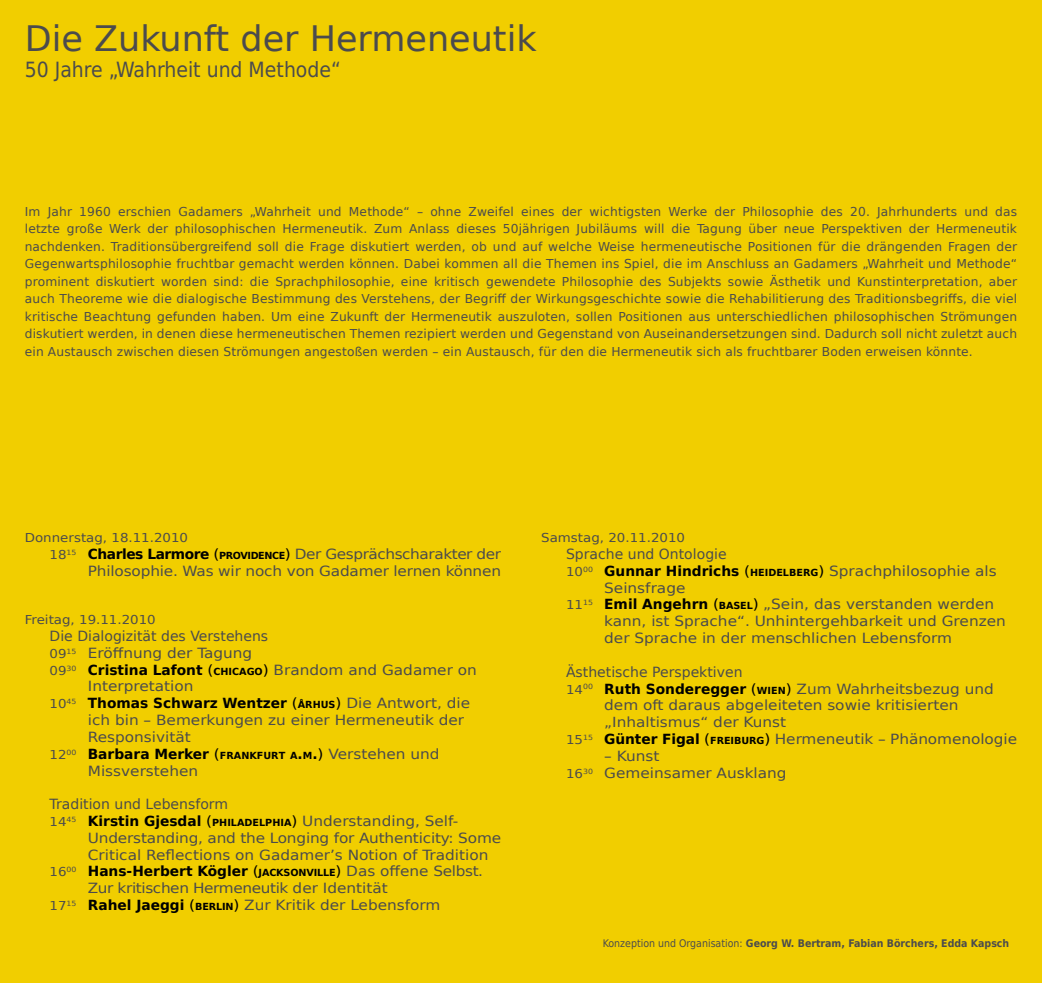
<style>
.page{position:relative;width:1042px;height:983px;background:#fff}
.page>*{position:absolute;margin:0;border:0;box-sizing:border-box;transform-origin:0 0}
.t1{font:35px "DejaVu Sans";color:#4b4b4d}
.t2{font:21px "DejaVu Sans Condensed";color:#4b4b4d}
.t3{font:14px/16.8px "DejaVu Sans";color:#4b4b4d;scale:1.09 1}
.t4{font:700 14px "DejaVu Sans Condensed";color:#000;scale:1.09 1}
.t5{font:14px/16.8px "DejaVu Sans";color:#4b4b4d}
.t6{font:13.83px/16.8px "DejaVu Sans";color:#4b4b4d;scale:1.1 1}
.t7{font:12.25px/17.5px "DejaVu Sans";color:#4b4b4d;text-align:justify}
.t8{font:12.25px "DejaVu Sans";color:#4b4b4d;scale:1.09 1}
.t9{font:700 10.5px "DejaVu Sans Condensed";color:#4b4b4d}
.s1{font-size:12.25px}
.s2{font-family:"DejaVu Sans Condensed";font-weight:700;color:#000}
.s3{color:#000}
.s4{font-family:"DejaVu Sans Condensed";font-weight:700;font-size:9.8px;color:#000}
.s5{font-family:"DejaVu Sans";font-weight:400;font-size:12.25px;color:#4b4b4d}
.s6{font-family:"DejaVu Sans";font-weight:400}
.s7{font-size:9.8px}
.s8{font-family:"DejaVu Sans";font-weight:400;color:#4b4b4d}
.s9{font-style:inherit}
.s10{font-size:14px}
.s11{font-weight:400}
</style>
<div class="page">
<div style="left:0;top:0;width:1042px;height:982px;background:#f1ce00"></div>
<h1 class="t1" style="left:25px;top:11px;width:513px">Die Zukunft der Hermeneutik</h1>
<h2 class="t2" style="left:25px;top:52px;width:318px">50 Jahre „Wahrheit und Methode“</h2>
<p class="t7" style="left:25px;top:202px;width:994px">Im Jahr 1960 erschien Gadamers „Wahrheit und Methode“ – ohne Zweifel eines der wichtigsten Werke der Philosophie des 20. Jahrhunderts und das letzte große Werk der philosophischen Hermeneutik. Zum Anlass dieses 50jährigen Jubiläums will die Tagung über neue Perspektiven der Hermeneutik nachdenken. Traditionsübergreifend soll die Frage diskutiert werden, ob und auf welche Weise hermeneutische Positionen für die drängenden Fragen der Gegenwartsphilosophie fruchtbar gemacht werden können. Dabei kommen all die Themen ins Spiel, die im Anschluss an Gadamers „Wahrheit und Methode“ prominent diskutiert worden sind: die Sprachphilosophie, eine kritisch gewendete Philosophie des Subjekts sowie Ästhetik und Kunstinterpretation, aber auch Theoreme wie die dialogische Bestimmung des Verstehens, der Begriff der Wirkungsgeschichte sowie die Rehabilitierung des Traditionsbegriffs, die viel kritische Beachtung gefunden haben. Um eine Zukunft der Hermeneutik auszuloten, sollen Positionen aus unterschiedlichen philosophischen Strömungen diskutiert werden, in denen diese hermeneutischen Themen rezipiert werden und Gegenstand von Auseinandersetzungen sind. Dadurch soll nicht zuletzt auch ein Austausch zwischen diesen Strömungen angestoßen werden – ein Austausch, für den die Hermeneutik sich als fruchtbarer Boden erweisen könnte.</p>
<p class="t8" style="left:25px;top:528px;width:151px">Donnerstag, 18.11.2010</p>
<p class="t3" style="left:50px;top:544px;width:416px;text-align:right"><span class="s1">18</span><sup>15</sup> <span class="s2">Charles Larmore</span> <span class="s3">(</span><span class="s4">PROVIDENCE</span><span class="s3">)</span> Der Gesprächscharakter der<br>Philosophie. Was wir noch von Gadamer lernen können</p>
<p class="t8" style="left:25px;top:609px;width:122px">Freitag, 19.11.2010</p>
<p class="t5" style="left:50px;top:626px;width:220px">Die Dialogizität des Verstehens</p>
<p class="t3" style="left:50px;top:643px;width:187px"><span class="s1">09</span><sup>15</sup> Eröffnung der Tagung</p>
<p class="t3" style="left:50px;top:660px;width:393px"><span class="s1">09</span><sup>30</sup> <span class="s2">Cristina Lafont</span> <span class="s3">(</span><span class="s4">CHICAGO</span><span class="s3">)</span> Brandom and Gadamer on</p>
<p class="t3" style="left:88px;top:677px;width:98px">Interpretation</p>
<p class="t4" style="left:50px;top:691px;width:387px"><span class="s5">10</span><sup>45</sup> Thomas Schwarz Wentzer <span class="s6">(</span><span class="s7">ÅRHUS</span><span class="s6">)</span> <span class="s8">Die Antwort, die</span></p>
<p class="t3" style="left:88px;top:710px;width:347px">ich bin – Bemerkungen zu einer Hermeneutik der<br>Responsivität</p>
<p class="t4" style="left:50px;top:742px;width:359px"><span class="s5">12</span><sup>00</sup> Barbara Merker <span class="s6">(</span><span class="s7">FRANKFURT A</span><span class="s9">.</span><span class="s7">M</span><span class="s9">.</span><span class="s6">)</span> <span class="s8">Verstehen und</span></p>
<p class="t3" style="left:88px;top:761px;width:103px">Missverstehen</p>
<p class="t5" style="left:50px;top:794px;width:180px">Tradition und Lebensform</p>
<p class="t3" style="left:50px;top:811px;width:376px"><span class="s1">14</span><sup>45</sup> <span class="s2">Kirstin Gjesdal</span> <span class="s3">(</span><span class="s4">PHILADELPHIA</span><span class="s3">)</span> Understanding, Self-</p>
<p class="t3" style="left:88px;top:828px;width:381px">Understanding, and the Longing for Authenticity: Some</p>
<p class="t3" style="left:88px;top:845px;width:369px">Critical Reflections on Gadamer’s Notion of Tradition</p>
<p class="t4" style="left:50px;top:859px;width:399px"><span class="s5">16</span><sup>00</sup> Hans-Herbert Kögler <span class="s6">(</span><span class="s7">JACKSONVILLE</span><span class="s6">)</span> <span class="s8">Das offene Selbst.</span></p>
<p class="t3" style="left:50px;top:878px;width:360px;text-indent:38px">Zur kritischen Hermeneutik der Identität<br><span class="s1">17</span><sup>15</sup> <span class="s2">Rahel Jaeggi</span> <span class="s3">(</span><span class="s4">BERLIN</span><span class="s3">)</span> Zur Kritik der Lebensform</p>
<p class="t8" style="left:541px;top:528px;width:133px">Samstag, 20.11.2010</p>
<p class="t5" style="left:566px;top:544px;width:162px">Sprache und Ontologie</p>
<p class="t3" style="left:566px;top:561px;width:396px"><span class="s1">10</span><sup>00</sup> <span class="s2">Gunnar Hindrichs</span> <span class="s3">(</span><span class="s4">HEIDELBERG</span><span class="s3">)</span> Sprachphilosophie als</p>
<p class="t3" style="left:604px;top:578px;width:76px">Seinsfrage</p>
<p class="t3" style="left:566px;top:595px;width:394px"><span class="s1">11</span><sup>15</sup> <span class="s2">Emil Angehrn</span> <span class="s3">(</span><span class="s4">BASEL</span><span class="s3">)</span> „Sein, das verstanden werden</p>
<p class="t3" style="left:604px;top:612px;width:370px">kann, ist Sprache“. Unhintergehbarkeit und Grenzen</p>
<p class="t3" style="left:604px;top:628px;width:320px">der Sprache in der menschlichen Lebensform</p>
<p class="t5" style="left:566px;top:662px;width:429px">Ästhetische Perspektiven<br><span class="s1">14</span><sup>00</sup> <span class="s2">Ruth Sonderegger</span> <span class="s3">(</span><span class="s4">WIEN</span><span class="s3">)</span> Zum Wahrheitsbezug und</p>
<p class="t6" style="left:604px;top:696px;width:323px"><span class="s10">dem</span> oft daraus abgeleiteten sowie kritisierten „Inhaltismus“ <span class="s10">der Kunst</span></p>
<p class="t3" style="left:566px;top:729px;width:415px"><span class="s1">15</span><sup>15</sup> <span class="s2">Günter Figal</span> <span class="s3">(</span><span class="s4">FREIBURG</span><span class="s3">)</span> Hermeneutik – Phänomenologie</p>
<p class="t3" style="left:566px;top:746px;width:204px;text-indent:38px">– Kunst<br><span class="s1">16</span><sup>30</sup> Gemeinsamer Ausklang</p>
<p class="t9" style="left:603px;top:934px;width:408px"><span class="s11">Konzeption und Organisation:</span> Georg W. Bertram, Fabian Börchers, Edda Kapsch</p>
</div>
